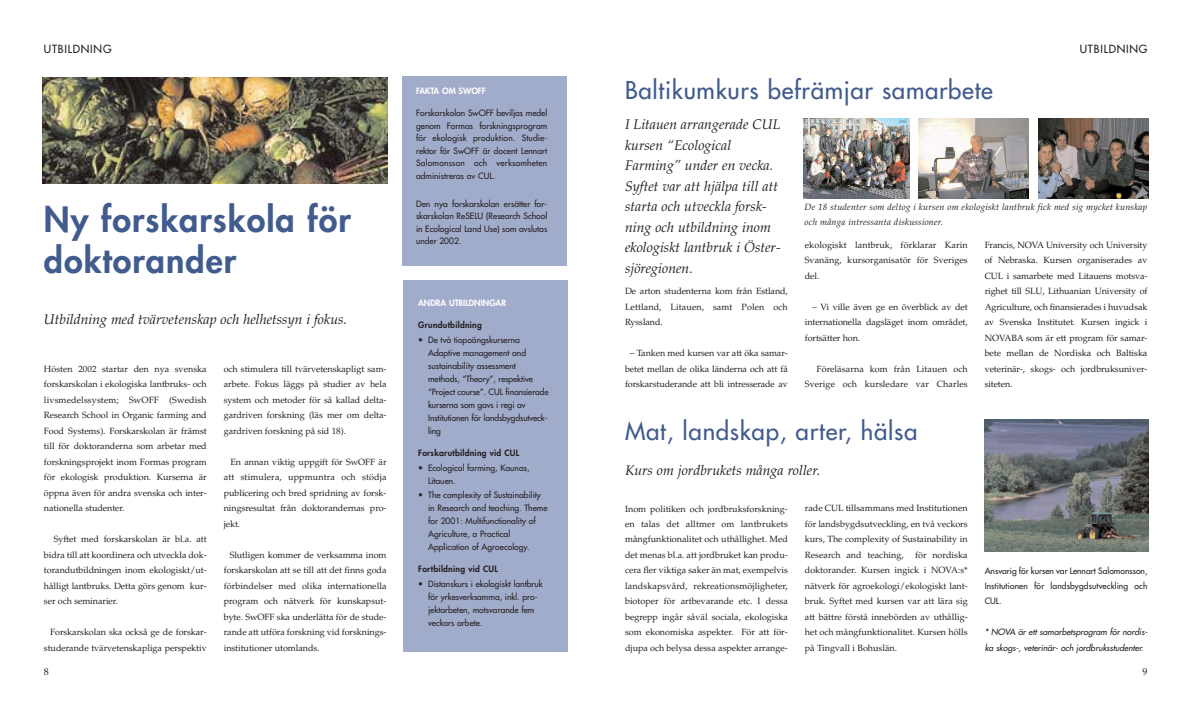
<style>
.page{position:relative;width:1190px;height:708px;background:#fff}
.page>*{position:absolute;margin:0;border:0;box-sizing:border-box;transform-origin:0 0}
.t1{font:800 34px/41px "Futura";letter-spacing:.03em;color:#415b8f}
.t2{font:24px "Futura";letter-spacing:.03em;color:#415b8f}
.t3{font:italic 14px/20.5px "Palatino";color:#231f20}
.t4{font:11px "Futura";letter-spacing:.07em;color:#231f20}
.t5{font:10px "Palatino";color:#231f20}
.t6{font:9px/15.5px "Palatino";letter-spacing:-.005em;color:#231f20;text-align:justify}
.t7{font:italic 9px/15px "Palatino";letter-spacing:.025em;color:#231f20}
.t8{font:8.5px/13px "Futura";color:#231f20}
.t9{font:italic 8.5px/15.5px "Futura";color:#231f20}
.t10{font:800 8.5px "Futura";letter-spacing:.03em;color:#231f20}
.t11{font:800 8.5px "Futura";color:#fff}
</style>
<div class="page">
<div style="left:403px;top:77px;width:164px;height:189px;background:#a1abca"></div>
<img style="left:984px;top:420px;width:164px;height:132px">
<img style="left:1039px;top:118px;width:109px;height:81px">
<img style="left:919px;top:118px;width:110px;height:80px">
<img style="left:804px;top:118px;width:106px;height:80px">
<img style="left:43px;top:77px;width:344px;height:107px">
<div style="left:403px;top:281px;width:164px;height:371px;background:#a1abca"></div>
<p class="t4" style="left:44px;top:44px;width:69px">UTBILDNING</p>
<p class="t4" style="left:1080px;top:44px;width:69px">UTBILDNING</p>
<h1 class="t1" style="left:44px;top:201px;width:308px">Ny forskarskola för doktorander</h1>
<h3 class="t3" style="left:44px;top:310px;width:305px">Utbildning med tvärvetenskap och helhetssyn i fokus.</h3>
<p class="t6" style="left:44px;top:362px;width:164px">Hösten 2002 startar den nya svenska forskarskolan i ekologiska lantbruks- och livsmedelssystem; SwOFF (Swedish Research School in Organic farming and Food Systems). Forskarskolan är främst till för doktoranderna som arbetar med forskningsprojekt inom Formas program för ekologisk produktion. Kurserna är öppna även för andra svenska och inter&shy;nationella studenter.</p>
<p class="t6" style="left:44px;top:533px;width:164px;text-indent:10px">Syftet med forskarskolan är bl.a. att bidra till att koordinera och utveckla dok&shy;torandutbildningen inom ekologiskt/ut&shy;hålligt lantbruks. Detta görs genom kur&shy;ser och seminarier.</p>
<p class="t6" style="left:44px;top:626px;width:164px;text-align:right">Forskarskolan ska också ge de forskar&shy;studerande tvärvetenskapliga perspektiv</p>
<p class="t6" style="left:224px;top:362px;width:164px">och stimulera till tvärvetenskapligt sam&shy;arbete. Fokus läggs på studier av hela system och metoder för så kallad delta&shy;gardriven forskning (läs mer om delta&shy;gardriven forskning på sid 18).</p>
<p class="t6" style="left:224px;top:455px;width:164px;text-indent:7px">En annan viktig uppgift för SwOFF är att stimulera, uppmuntra och stödja publicering och bred spridning av forsk&shy;ningsresultat från doktorandernas pro&shy;jekt.</p>
<p class="t6" style="left:224px;top:548px;width:164px;text-indent:6px">Slutligen kommer de verksamma inom forskarskolan att se till att det finns goda förbindelser med olika internationella program och nätverk för kunskapsut&shy;byte. SwOFF ska underlätta för de stude&shy;rande att utföra forskning vid forsknings&shy;institutioner utomlands.</p>
<p class="t11" style="left:416px;top:87px;width:71px">FAKTA OM SWOFF</p>
<p class="t8" style="left:416px;top:107px;width:133px;line-height:12.5px;text-align:justify">Forskarskolan SwOFF beviljas medel genom Formas forskningsprogram för ekologisk produktion. Studie&shy;rektor för SwOFF är docent Lennart Salomonsson och verksamheten administreras av CUL.</p>
<p class="t8" style="left:416px;top:198px;width:133px;line-height:12.5px;text-align:justify">Den nya forskarskolan ersätter for&shy;skarskolan ReSELU (Research School in Ecological Land Use) som avslutas under 2002.</p>
<p class="t11" style="left:418px;top:299px;width:89px">ANDRA UTBILDNINGAR</p>
<p class="t10" style="left:418px;top:321px;width:65px">Grundutbildning</p>
<p class="t8" style="left:428px;top:334px;width:122px;text-indent:-10px">• De två tiopoängskurserna<br>Adaptive management and sustainability assessment methods, “Theory”, respektive “Project course”. CUL finansierade kurserna som gavs i regi av<br>Institutionen för landsbygdsutveck&shy;ling</p>
<p class="t10" style="left:418px;top:449px;width:103px">Forskarutbildning vid CUL</p>
<p class="t8" style="left:428px;top:461px;width:103px;text-indent:-10px">• Ecological farming, Kaunas,<br>Litauen.</p>
<p class="t8" style="left:428px;top:489px;width:121px;text-indent:-10px">• The complexity of Sustainability in Research and teaching. Theme for 2001: Multifunctionality of<br>Agriculture, a Practical<br>Application of Agroecology.</p>
<p class="t10" style="left:418px;top:565px;width:81px">Fortbildning vid CUL</p>
<p class="t8" style="left:428px;top:578px;width:116px;text-indent:-10px">• Distanskurs i ekologiskt lantbruk för yrkesverksamma, inkl. pro&shy;jektarbeten, motsvarande fem veckors arbete.</p>
<h2 class="t2" style="left:625px;top:78px;width:369px">Baltikumkurs befrämjar samarbete</h2>
<h3 class="t3" style="left:625px;top:116px;width:157px">I Litauen arrangerade CUL kursen “Ecological<br>Farming” under en vecka.<br>Syftet var att hjälpa till att starta och utveckla forsk&shy;ning och utbildning inom ekologiskt lantbruk i Öster&shy;sjöregionen.</h3>
<p class="t6" style="left:625px;top:285px;width:164px">De arton studenterna kom från Estland, Lettland, Litauen, samt Polen och Ryssland.</p>
<p class="t6" style="left:625px;top:347px;width:164px;text-align:center">– Tanken med kursen var att öka samar&shy;betet mellan de olika länderna och att få forskarstuderande att bli intresserade av</p>
<p class="t7" style="left:805px;top:200px;width:344px">De 18 studenter som deltog i kursen om ekologiskt lantbruk fick med sig mycket kunskap och många intressanta diskussioner.</p>
<p class="t6" style="left:805px;top:238px;width:164px">ekologiskt lantbruk, förklarar Karin Svanäng, kursorganisatör för Sveriges del.</p>
<p class="t6" style="left:805px;top:300px;width:164px;text-indent:8px">– Vi ville även ge en överblick av det internationella dagsläget inom området, fortsätter hon.</p>
<p class="t6" style="left:805px;top:362px;width:164px;text-align:right">Föreläsarna kom från Litauen och<br>Sverige och kursledare var Charles</p>
<p class="t6" style="left:985px;top:238px;width:164px">Francis, NOVA University och University of Nebraska. Kursen organiserades av CUL i samarbete med Litauens motsva&shy;righet till SLU, Lithuanian University of Agriculture, och finansierades i huvudsak av Svenska Institutet. Kursen ingick i NOVABA som är ett program för samar&shy;bete mellan de Nordiska och Baltiska veterinär-, skogs- och jordbruksuniver&shy;siteten.</p>
<h2 class="t2" style="left:625px;top:419px;width:294px">Mat, landskap, arter, hälsa</h2>
<h3 class="t3" style="left:625px;top:461px;width:197px">Kurs om jordbrukets många roller.</h3>
<p class="t6" style="left:625px;top:502px;width:164px">Inom politiken och jordbruksforskning&shy;en talas det alltmer om lantbrukets mångfunktionalitet och uthållighet. Med det menas bl.a. att jordbruket kan produ&shy;cera fler viktiga saker än mat, exempelvis landskapsvård, rekreationsmöjligheter, biotoper för artbevarande etc. I dessa begrepp ingår såväl sociala, ekologiska som ekonomiska aspekter. För att för&shy;djupa och belysa dessa aspekter arrange-</p>
<p class="t6" style="left:805px;top:502px;width:164px">rade CUL tillsammans med Institutionen för landsbygdsutveckling, en två veckors kurs, The complexity of Sustainability in Research and teaching,</p>
<p class="t6" style="left:805px;top:548px;width:164px;text-indent:110px">för nordiska doktorander. Kursen ingick i NOVA:s* nätverk för agroekologi/ekologiskt lant&shy;bruk. Syftet med kursen var att lära sig att bättre förstå innebörden av uthållig&shy;het och mångfunktionalitet. Kursen hölls på Tingvall i Bohuslän.</p>
<p class="t8" style="left:985px;top:563px;width:164px;line-height:15.5px;text-align:justify">Ansvarig för kursen var Lennart Salomonsson, Institutionen för landsbygdsutveckling och CUL.</p>
<p class="t9" style="left:985px;top:625px;width:164px">* NOVA är ett samarbetsprogram för nordis&shy;ka skogs-, veterinär- och jordbruksstudenter.</p>
<p class="t5" style="left:44px;top:668px;width:6px">8</p>
<p class="t5" style="left:1142px;top:668px;width:6px">9</p>
</div>
